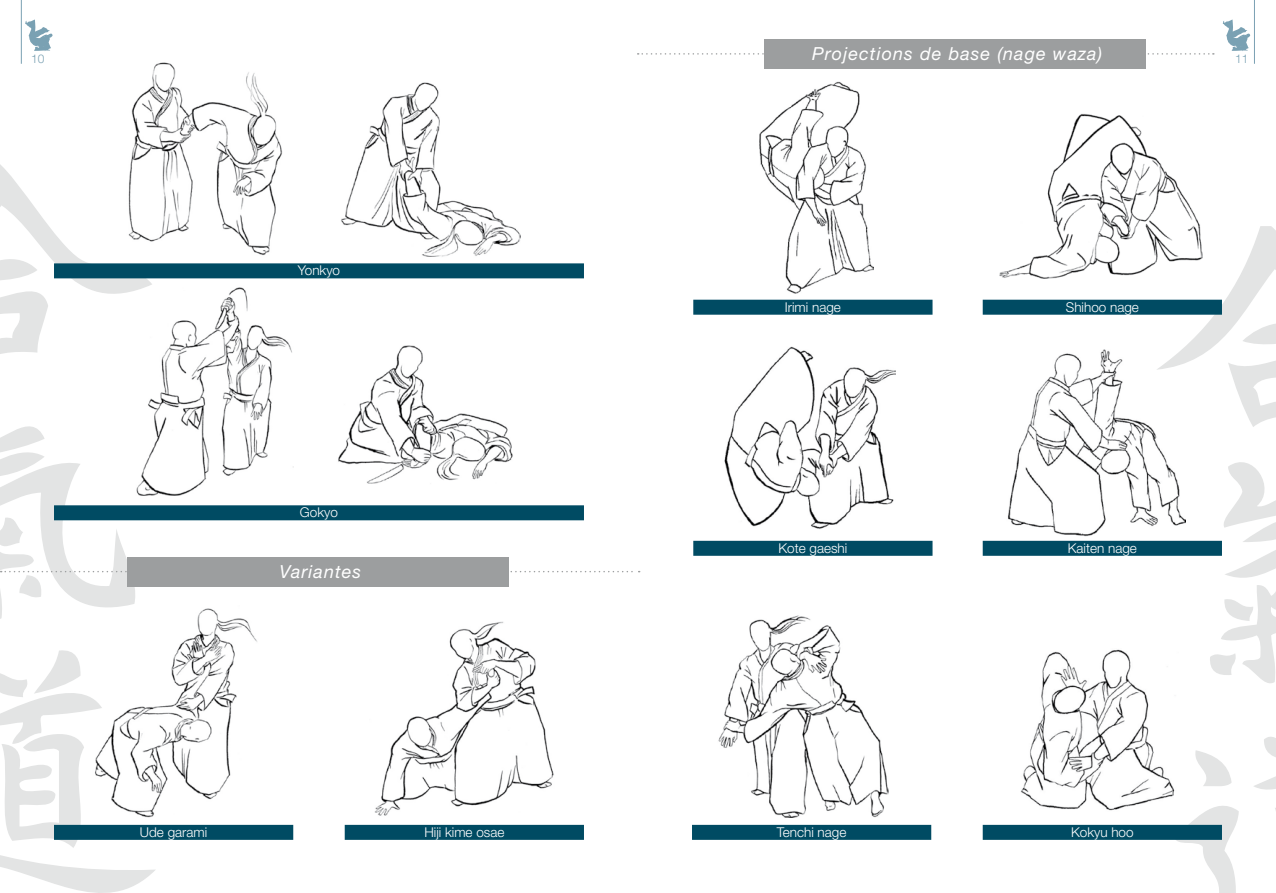
<style>
.page{position:relative;width:1276px;height:893px;background:#fff}
.page>*{position:absolute;margin:0;border:0;box-sizing:border-box;transform-origin:0 0}
.t1{font:italic 18px "Helvetica Neue";letter-spacing:.06em;color:#fff}
.t2{font:300 13.5px "Helvetica Neue";color:#fff}
.t3{font:300 12px "Helvetica Neue";color:#7aa1b3}
</style>
<div class="page">
<svg style="left:1156px;top:226px;width:120px;height:201px"></svg>
<svg style="left:1174px;top:737px;width:102px;height:156px"></svg>
<svg style="left:1209px;top:462px;width:67px;height:221px"></svg>
<svg style="left:0;top:164px;width:152px;height:190px"></svg>
<svg style="left:0;top:650px;width:156px;height:243px"></svg>
<img style="left:122px;top:62px;width:161px;height:196px">
<img style="left:759px;top:82px;width:114px;height:212px">
<img style="left:341px;top:82px;width:179px;height:175px">
<img style="left:999px;top:114px;width:203px;height:164px">
<img style="left:90px;top:625px;width:167px;height:194px">
<img style="left:718px;top:615px;width:170px;height:202px">
<svg style="left:0;top:426px;width:639px;height:199px"></svg>
<svg style="left:637px;top:53px;width:576px;height:2px"></svg>
<img style="left:134px;top:285px;width:159px;height:215px">
<img style="left:724px;top:346px;width:171px;height:183px">
<div style="left:127px;top:557px;width:382px;height:29px;background:#9c9e9f"></div>
<div style="left:764px;top:39px;width:382px;height:30px;background:#9c9e9f"></div>
<div style="left:54px;top:263px;width:530px;height:15px;background:#004b63"></div>
<div style="left:54px;top:505px;width:530px;height:15px;background:#004b63"></div>
<img style="left:335px;top:345px;width:178px;height:144px">
<img style="left:1008px;top:347px;width:177px;height:189px">
<img style="left:370px;top:621px;width:186px;height:195px">
<img style="left:1020px;top:649px;width:158px;height:168px">
<div style="left:54px;top:825px;width:239px;height:15px;background:#004b63"></div>
<div style="left:692px;top:825px;width:239px;height:15px;background:#004b63"></div>
<div style="left:693px;top:541px;width:239px;height:15px;background:#004b63"></div>
<div style="left:693px;top:300px;width:239px;height:15px;background:#004b63"></div>
<div style="left:345px;top:825px;width:239px;height:15px;background:#004b63"></div>
<div style="left:982px;top:825px;width:240px;height:15px;background:#004b63"></div>
<div style="left:982px;top:541px;width:240px;height:15px;background:#004b63"></div>
<div style="left:982px;top:300px;width:240px;height:15px;background:#004b63"></div>
<svg style="left:1222px;top:19px;width:28px;height:32px"></svg>
<hr style="left:1254px;top:0;width:1px;height:64px;background:#7aa1b3">
<svg style="left:25px;top:19px;width:28px;height:32px"></svg>
<hr style="left:21px;top:0;width:1px;height:64px;background:#7aa1b3">
<h1 class="t1" style="left:812px;top:43px;width:292px">Projections de base (nage waza)</h1>
<p class="t3" style="left:31px;top:51px;width:15px">10</p>
<p class="t3" style="left:1235px;top:51px;width:15px">11</p>
<p class="t2" style="left:298px;top:262px;width:44px">Yonkyo</p>
<p class="t2" style="left:300px;top:504px;width:40px">Gokyo</p>
<h1 class="t1" style="left:280px;top:560px;width:83px">Variantes</h1>
<p class="t2" style="left:785px;top:299px;width:58px">Irimi nage</p>
<p class="t2" style="left:778px;top:540px;width:70px">Kote gaeshi</p>
<p class="t2" style="left:1065px;top:299px;width:75px">Shihoo nage</p>
<p class="t2" style="left:1067px;top:540px;width:71px">Kaiten nage</p>
<p class="t2" style="left:140px;top:824px;width:69px">Ude garami</p>
<p class="t2" style="left:777px;top:824px;width:71px">Tenchi nage</p>
<p class="t2" style="left:424px;top:824px;width:82px">Hiji kime osae</p>
<p class="t2" style="left:1071px;top:824px;width:64px">Kokyu hoo</p>
</div>
